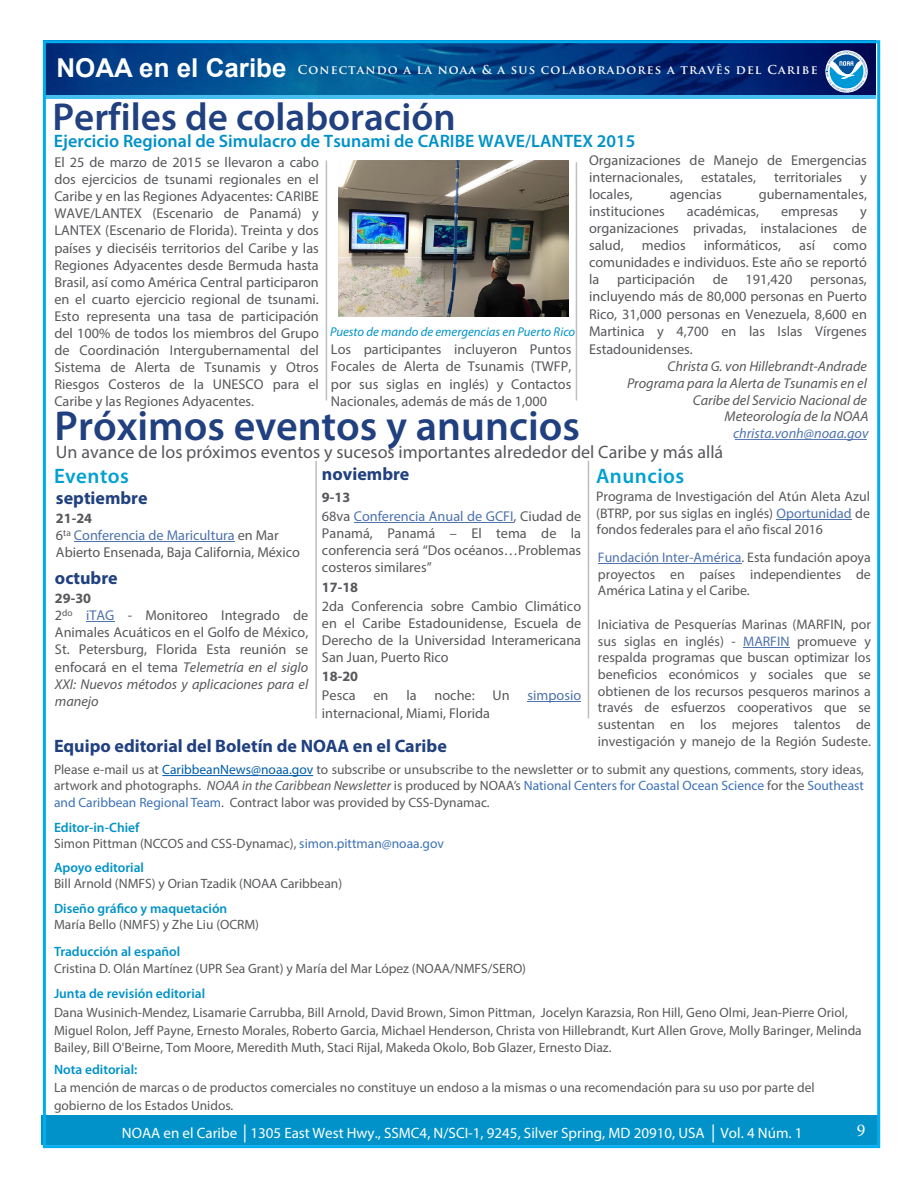
<style>
.page{position:relative;width:918px;height:1188px;background:#fff}
.page>*{position:absolute;margin:0;border:0;box-sizing:border-box;transform-origin:0 0}
.t1{font:600 42px "Myriad Pro";color:#214080}
.t2{font:600 39px "Myriad Pro";color:#214080}
.t3{font:600 21px "Myriad Pro";letter-spacing:.025em;color:#00a1d2}
.t4{font:18px "Myriad Pro";color:#57585b}
.t5{font:600 18px "Myriad Pro";color:#0091c8}
.t6{font:700 18px "Myriad Pro";color:#214080}
.t7{font:700 18px "Myriad Pro";color:#20407f}
.t8{font:18px "Minion Pro";color:#fff}
.t9{font:15px "Myriad Pro";color:#fff}
.t10{font:14.25px/17.1px "Myriad Pro";color:#57585b;text-align:justify}
.t11{font:italic 14.25px/17px "Myriad Pro";color:#57585b;text-align:right}
.t12{font:14.25px/18.6px "Myriad Pro";color:#4e72ac}
.t13{font:700 14.25px "Myriad Pro";color:#57585b}
.t14{font:13.8px/16.6px "Myriad Pro";color:#57585b;text-align:justify}
.t15{font:13.5px/18px "Myriad Pro";color:#58595b}
.t16{font:600 13.5px "Myriad Pro";color:#0092c8}
.t17{font:italic 12.75px "Myriad Pro";color:#0092c8}
.t18{font:700 12px "Trajan Pro";letter-spacing:.09em;color:#fff}
.s1{font-family:"Arial";font-size:25.95px}
.s2{color:#4f73ad}
.s3{color:#20407f}
.s4{font-weight:700;color:#57585b}
.s5{color:#57585b}
.s6{color:#4e72ac}
.s7{font-weight:700}
.s8{font-style:italic}
.s9{color:#005dac}
.s10{color:#3c71b8}
.s11{font-weight:600;color:#0092c8}
.s12{font-size:18px}
</style>
<div class="page">
<div style="left:42px;top:1115px;width:838px;height:30px;background:#0092c8"></div>
<svg style="left:43px;top:40px;width:833px;height:59px;background:#22a6e0"></svg>
<img style="left:47px;top:44px;width:829px;height:51px">
<svg style="left:825px;top:50px;width:43px;height:43px"></svg>
<svg style="left:826px;top:51px;width:41px;height:41px"></svg>
<hr style="left:162px;top:775px;width:151px;height:1px;background:#005dac">
<hr style="left:315px;top:461px;width:2px;height:257px;background:#bcbec0">
<hr style="left:326px;top:160px;width:1px;height:240px;background:#bcbec0">
<hr style="left:576px;top:162px;width:1px;height:238px;background:#bcbec0">
<hr style="left:588px;top:461px;width:1px;height:257px;background:#bcbec0">
<hr style="left:735px;top:439px;width:132px;height:1px;background:#4f73ad">
<img style="left:339px;top:160px;width:229px;height:157px">
<hr style="left:74px;top:542px;width:161px;height:1px;background:#4e72ac">
<hr style="left:354px;top:522px;width:160px;height:1px;background:#4e72ac">
<hr style="left:528px;top:701px;width:53px;height:1px;background:#4e72ac">
<hr style="left:777px;top:519px;width:75px;height:1px;background:#4e72ac">
<hr style="left:598px;top:563px;width:143px;height:1px;background:#4e72ac">
<hr style="left:743px;top:647px;width:47px;height:1px;background:#4e72ac">
<p class="t18" style="left:56px;top:62px;width:763px"><span class="s1">NOAA en el Caribe</span> CONECTANDO A LA NOAA &amp; A SUS COLABORADORES A TRAVÊS DEL CARIBE</p>
<p class="t2" style="left:52px;top:92px;width:405px">Perfiles de colaboración</p>
<p class="t5" style="left:54px;top:129px;width:583px">Ejercicio Regional de Simulacro de Tsunami de CARIBE WAVE/LANTEX 2015</p>
<p class="t10" style="left:54px;top:153px;width:266px">El 25 de marzo de 2015 se llevaron a cabo dos ejercicios de tsunami regionales en el Caribe y en las Regiones Adyacentes: CARIBE WAVE/LANTEX (Escenario de Panamá) y LANTEX (Escenario de Florida). Treinta y dos países y dieciséis territorios del Caribe y las Regiones Adyacentes desde Bermuda hasta Brasil, así como América Central participaron en el cuarto ejercicio regional de tsunami.<br>Esto representa una tasa de participación del 100% de todos los miembros del Grupo de Coordinación Intergubernamental del Sistema de Alerta de Tsunamis y Otros Riesgos Costeros de la UNESCO para el Caribe y las Regiones Adyacentes.</p>
<p class="t10" style="left:589px;top:151px;width:279px">Organizaciones de Manejo de Emergencias internacionales,</p>
<p class="t10" style="left:701px;top:168px;width:57px">estatales,</p>
<p class="t10" style="left:774px;top:168px;width:70px">territoriales</p>
<p class="t10" style="left:860px;top:168px;width:8px">y</p>
<p class="t10" style="left:589px;top:185px;width:45px">locales,</p>
<p class="t10" style="left:670px;top:185px;width:54px">agencias</p>
<p class="t10" style="left:759px;top:185px;width:110px">gubernamentales,</p>
<p class="t10" style="left:589px;top:202px;width:77px">instituciones</p>
<p class="t10" style="left:687px;top:202px;width:74px">académicas,</p>
<p class="t10" style="left:781px;top:202px;width:59px">empresas</p>
<p class="t10" style="left:589px;top:202px;width:279px;text-indent:271px">y organizaciones privadas, instalaciones de salud,</p>
<p class="t10" style="left:642px;top:237px;width:45px">medios</p>
<p class="t10" style="left:704px;top:237px;width:79px">informáticos,</p>
<p class="t10" style="left:799px;top:237px;width:17px">así</p>
<p class="t10" style="left:589px;top:237px;width:279px;text-indent:244px">como comunidades e individuos. Este año se reportó la participación de 191,420 personas, incluyendo más de 80,000 personas en Puerto Rico, 31,000 personas en Venezuela, 8,600 en Martinica y 4,700 en las Islas Vírgenes</p>
<p class="t10" style="left:331px;top:341px;width:363px;text-align:left">Los participantes incluyeron Puntos Estadounidenses.<br>Focales de Alerta de Tsunamis (TWFP,<br>por sus siglas en inglés) y Contactos<br>Nacionales, además de más de 1,000</p>
<p class="t17" style="left:330px;top:324px;width:247px">Puesto de mando de emergencias en Puerto Rico</p>
<p class="t11" style="left:627px;top:357px;width:243px">Christa G. von Hillebrandt-Andrade<br>Programa para la Alerta de Tsunamis en el<br>Caribe del Servicio Nacional de<br>Meteorología de la NOAA <span class="s2">christa.vonh@noaa.gov</span></p>
<p class="t1" style="left:55px;top:399px;width:527px"><span class="s3">P</span>róximos eventos y anuncios</p>
<p class="t3" style="left:54px;top:463px;width:76px">Eventos</p>
<p class="t4" style="left:56px;top:441px;width:669px">Un avance de los próximos eventos y sucesos importantes alrededor del Caribe y más allá</p>
<p class="t7" style="left:322px;top:463px;width:89px">noviembre</p>
<p class="t12" style="left:322px;top:488px;width:261px"><span class="s4">9-13<br></span><span class="s5">68va</span> Conferencia Anual de GCFI<span class="s5">, Ciudad de</span></p>
<p class="t10" style="left:322px;top:524px;width:261px">Panamá, Panamá – El tema de la conferencia será “Dos océanos…Problemas costeros similares”</p>
<p class="t13" style="left:322px;top:578px;width:38px">17-18</p>
<p class="t10" style="left:322px;top:597px;width:261px">2da Conferencia sobre Cambio Climático en el Caribe Estadounidense, Escuela de Derecho de la Universidad Interamericana San Juan, Puerto Rico</p>
<p class="t13" style="left:322px;top:667px;width:38px">18-20</p>
<p class="t10" style="left:322px;top:686px;width:35px">Pesca</p>
<p class="t10" style="left:373px;top:686px;width:17px">en</p>
<p class="t10" style="left:406px;top:686px;width:12px">la</p>
<p class="t10" style="left:435px;top:686px;width:42px">noche:</p>
<p class="t10" style="left:493px;top:686px;width:19px">Un</p>
<p class="t12" style="left:528px;top:686px;width:55px">simposio</p>
<p class="t10" style="left:322px;top:704px;width:170px">internacional, Miami, Florida</p>
<h3 class="t3" style="left:596px;top:462px;width:90px">Anuncios</h3>
<p class="t14" style="left:596px;top:489px;width:275px;line-height:16.2px">Programa de Investigación del Atún Aleta Azul (BTRP, por sus siglas en inglés) <span class="s6">Oportunidad</span> de fondos federales para el año fiscal 2016</p>
<p class="t14" style="left:598px;top:549px;width:274px"><span class="s6">Fundación Inter-América</span>. Esta fundación apoya proyectos en países independientes de América Latina y el Caribe.</p>
<p class="t14" style="left:598px;top:616px;width:274px">Iniciativa de Pesquerías Marinas (MARFIN, por sus siglas en inglés) - <span class="s6">MARFIN</span> promueve y respalda programas que buscan optimizar los beneficios económicos y sociales que se obtienen de los recursos pesqueros marinos a través de esfuerzos cooperativos que se sustentan en los mejores talentos de investigación y manejo de la Región Sudeste.</p>
<p class="t7" style="left:56px;top:487px;width:93px">septiembre</p>
<p class="t10" style="left:56px;top:509px;width:246px;text-align:left"><span class="s7">21-24<br></span>6<sup>ta</sup> <span class="s6">Conferencia de Maricultura</span> en Mar<br>Abierto Ensenada, Baja California, México</p>
<p class="t7" style="left:55px;top:567px;width:64px">octubre</p>
<p class="t10" style="left:55px;top:590px;width:255px;text-align:left"><span class="s7">29-30<br></span>2<sup>do</sup> <span class="s6">iTAG</span> - Monitoreo Integrado de<br>Animales Acuáticos en el Golfo de México,<br>St. Petersburg, Florida Esta reunión se enfocará en el tema <span class="s8">Telemetría en el siglo<br>XXI: Nuevos métodos y aplicaciones para el manejo</span></p>
<p class="t6" style="left:54px;top:735px;width:394px">Equipo editorial del Boletín de NOAA en el Caribe</p>
<p class="t15" style="left:54px;top:761px;width:812px;line-height:16.2px;text-align:justify">Please e-mail us at <span class="s9">CaribbeanNews@noaa.gov</span> to subscribe or unsubscribe to the newsletter or to submit any questions, comments, story ideas, artwork and photographs. <span class="s8">NOAA in the Caribbean Newsletter</span> is produced by NOAA’s <span class="s10">National Centers for Coastal Ocean Science</span> for the <span class="s10">Southeast and Caribbean Regional Team</span>. Contract labor was provided by CSS-Dynamac.</p>
<p class="t16" style="left:54px;top:819px;width:87px">Editor-in-Chief</p>
<p class="t15" style="left:54px;top:834px;width:391px">Simon Pittman (NCCOS and CSS-Dynamac), <span class="s10">simon.pittman@noaa.gov</span></p>
<p class="t16" style="left:54px;top:859px;width:92px">Apoyo editorial</p>
<p class="t15" style="left:54px;top:874px;width:290px">Bill Arnold (NMFS) y Orian Tzadik (NOAA Caribbean)</p>
<p class="t16" style="left:54px;top:900px;width:175px">Diseño gráfico y maquetación</p>
<p class="t15" style="left:54px;top:916px;width:207px">María Bello (NMFS) y Zhe Liu (OCRM)</p>
<p class="t15" style="left:54px;top:943px;width:474px;line-height:16.5px"><span class="s11">Traducción al español<br></span>Cristina D. Olán Martínez (UPR Sea Grant) y María del Mar López (NOAA/NMFS/SERO)</p>
<p class="t15" style="left:54px;top:985px;width:809px"><span class="s11">Junta de revisión editorial<br></span>Dana Wusinich-Mendez, Lisamarie Carrubba, Bill Arnold, David Brown, Simon Pittman, Jocelyn Karazsia, Ron Hill, Geno Olmi, Jean-Pierre Oriol, Miguel Rolon, Jeff Payne, Ernesto Morales, Roberto Garcia, Michael Henderson, Christa von Hillebrandt, Kurt Allen Grove, Molly Baringer, Melinda Bailey, Bill O'Beirne, Tom Moore, Meredith Muth, Staci Rijal, Makeda Okolo, Bob Glazer, Ernesto Diaz.</p>
<p class="t16" style="left:54px;top:1061px;width:85px">Nota editorial:</p>
<p class="t15" style="left:54px;top:1078px;width:762px">La mención de marcas o de productos comerciales no constituye un endoso a la mismas o una recomendación para su uso por parte del gobierno de los Estados Unidos.</p>
<p class="t9" style="left:122px;top:1124px;width:682px">NOAA en el Caribe <span class="s12">|</span> 1305 East West Hwy., SSMC4, N/SCI-1, 9245, Silver Spring, MD 20910, USA <span class="s12">|</span> Vol. 4 Núm. 1</p>
<p class="t8" style="left:857px;top:1118px;width:10px">9</p>
</div>
